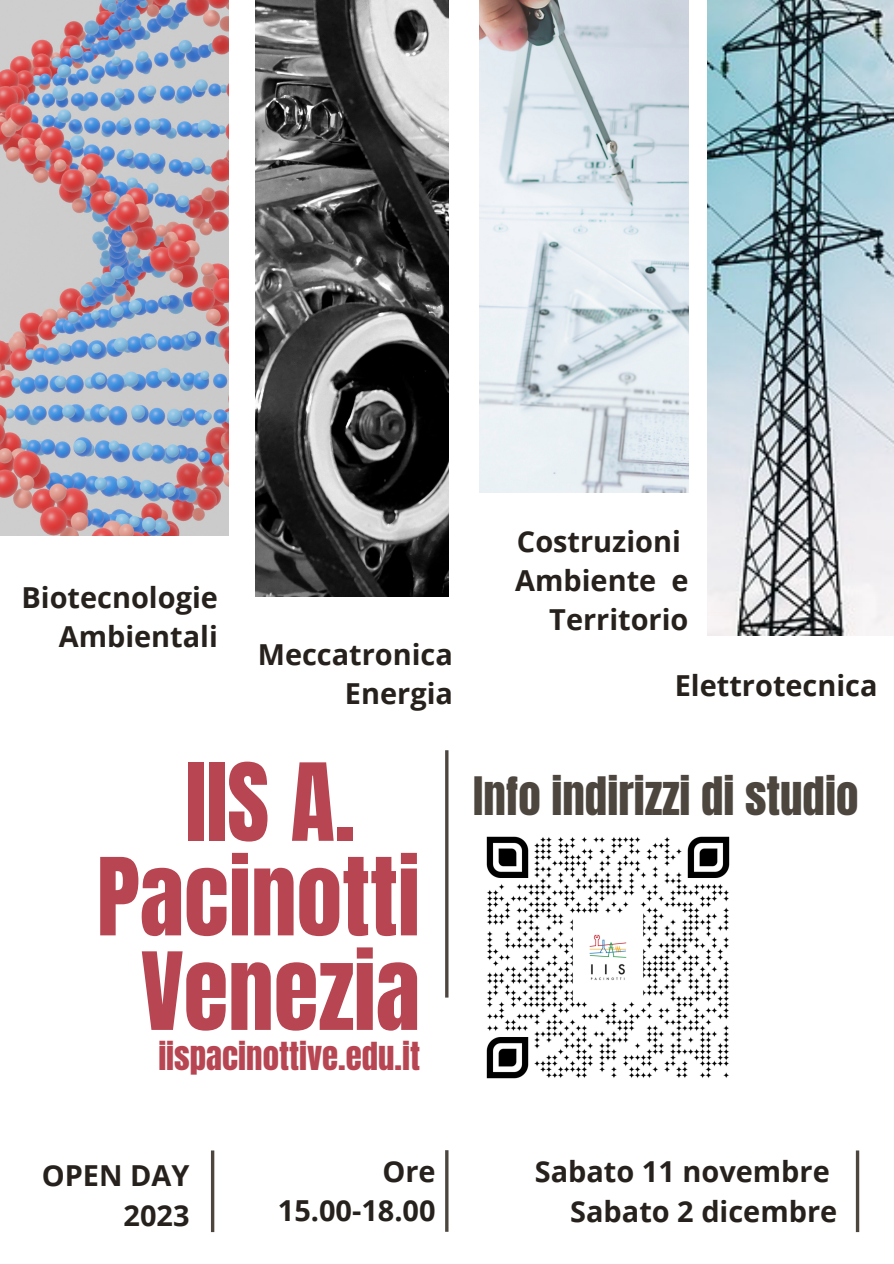
<style>
.page{position:relative;width:894px;height:1264px;background:#fff}
.page>*{position:absolute;margin:0;border:0;box-sizing:border-box;transform-origin:0 0}
.t1{font:91.35px/94.5px "Anton";color:#b74652;text-align:center}
.t2{font:45px "Anton";color:#4d463f}
.t3{font:32.85px "Anton";color:#b74652}
.t4{font:700 28.95px/39.3px "Open Sans";color:#26211c;text-align:right}
</style>
<div class="page">
<img style="left:707px;top:0;width:186px;height:636px">
<img style="left:479px;top:0;width:209px;height:492px">
<img style="left:256px;top:0;width:192px;height:596px">
<img style="left:0;top:0;width:229px;height:535px">
<hr style="left:445px;top:750px;width:3px;height:247px;background:#4d463f">
<hr style="left:211px;top:1150px;width:3px;height:81px;background:#4d463f">
<hr style="left:445px;top:1150px;width:3px;height:81px;background:#4d463f">
<svg style="left:855px;top:1150px;width:4px;height:81px"></svg>
<img style="left:486px;top:836px;width:244px;height:243px">
<p class="t4" style="left:21px;top:577px;width:198px">Biotecnologie<br>Ambientali</p>
<p class="t4" style="left:258px;top:633px;width:197px">Meccatronica</p>
<p class="t4" style="left:345px;top:673px;width:109px">Energia</p>
<p class="t1" style="left:97px;top:756px;width:325px">IIS A.<br>Pacinotti<br>Venezia</p>
<p class="t3" style="left:158px;top:1033px;width:263px">iispacinottive.edu.it</p>
<p class="t4" style="left:517px;top:520px;width:165px">Costruzioni</p>
<p class="t4" style="left:515px;top:560px;width:175px">Ambiente e</p>
<p class="t4" style="left:549px;top:599px;width:141px">Territorio</p>
<p class="t4" style="left:674px;top:664px;width:204px">Elettrotecnica</p>
<p class="t2" style="left:473px;top:764px;width:386px">Info indirizzi di studio</p>
<p class="t4" style="left:42px;top:1155px;width:149px">OPEN DAY</p>
<p class="t4" style="left:123px;top:1194px;width:67px">2023</p>
<p class="t4" style="left:382px;top:1150px;width:55px">Ore</p>
<p class="t4" style="left:278px;top:1190px;width:159px">15.00-18.00</p>
<p class="t4" style="left:534px;top:1151px;width:296px">Sabato 11 novembre</p>
<p class="t4" style="left:570px;top:1190px;width:268px">Sabato 2 dicembre</p>
</div>
